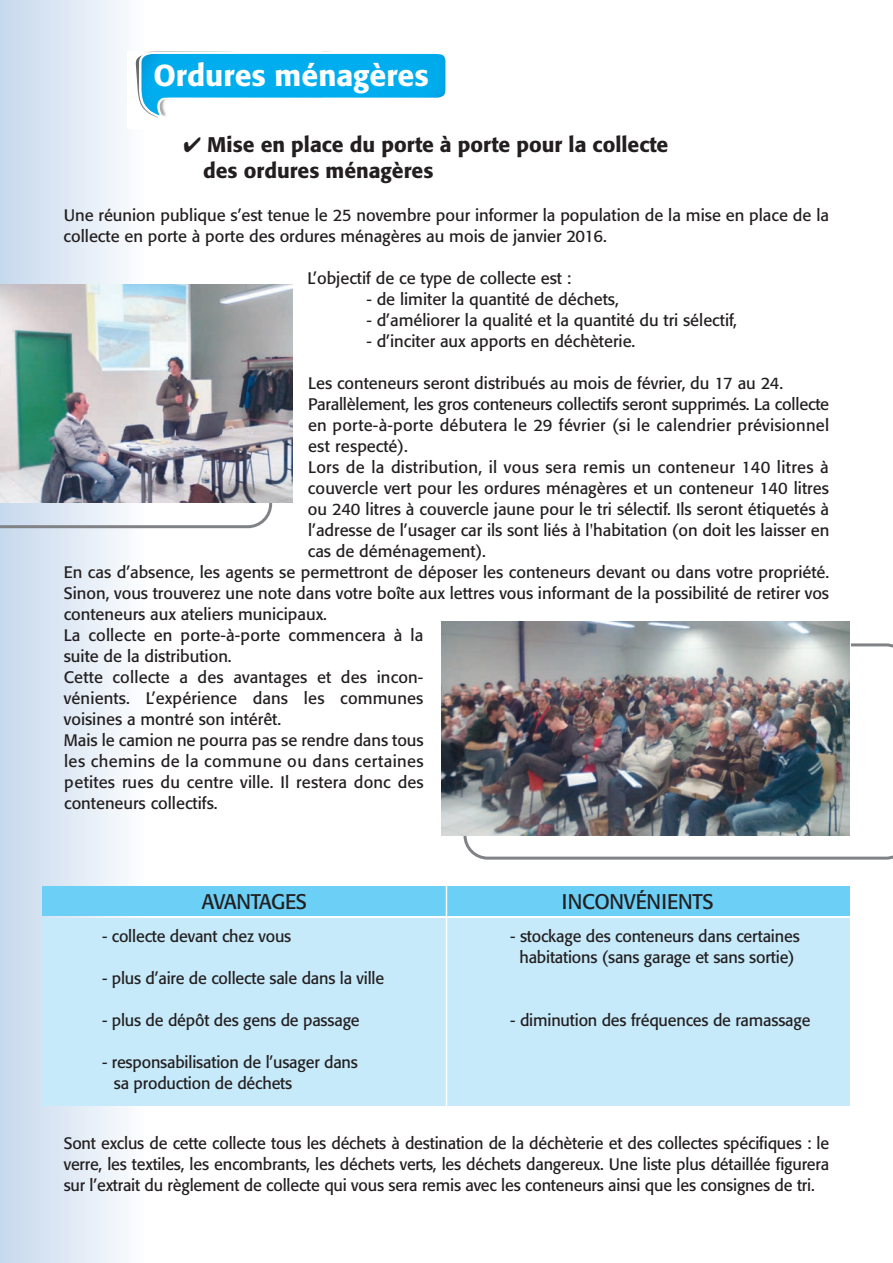
<style>
.page{position:relative;width:893px;height:1263px;background:#fff}
.page>*{position:absolute;margin:0;border:0;box-sizing:border-box;transform-origin:0 0}
.t1{font:500 30px "Formata";color:#fff}
.t2{font:500 21px/25.5px "Formata";color:#231f20}
.t3{font:21px "Formata";letter-spacing:-.01em;color:#231f20}
.t4{font:16.5px/21px "Formata";color:#231f20}
.t5{font:16.5px "Formata";letter-spacing:.02em;color:#231f20}
.t6{font:16.5px "Formata";letter-spacing:.025em;color:#231f20}
</style>
<div class="page">
<div style="left:0;top:0;width:145px;height:1263px;background:linear-gradient(to right,#c5d8ed,#fcfdfe)"></div>
<img style="left:128px;top:51px;width:105px;height:5px">
<img style="left:128px;top:56px;width:17px;height:73px">
<img style="left:136px;top:53px;width:22px;height:65px">
<svg style="left:139px;top:52px;width:307px;height:65px"></svg>
<svg style="left:0;top:502px;width:272px;height:26px"></svg>
<img style="left:0;top:284px;width:293px;height:218px">
<svg style="left:463px;top:643px;width:430px;height:217px"></svg>
<img style="left:441px;top:622px;width:409px;height:214px">
<div style="left:43px;top:886px;width:807px;height:30px;background:#6bcff6"></div>
<div style="left:43px;top:918px;width:807px;height:187px;background:#c6eafa"></div>
<hr style="left:446px;top:884px;width:1px;height:224px;background:#fff">
<h1 class="t1" style="left:153px;top:63px;width:277px">Ordures ménagères</h1>
<p class="t2" style="left:203px;top:134px;width:467px;text-indent:-20px">✔ Mise en place du porte à porte pour la collecte des ordures ménagères</p>
<p class="t4" style="left:64px;top:206px;width:767px">Une réunion publique s’est tenue le 25 novembre pour informer la population de la mise en place de la collecte en porte à porte des ordures ménagères au mois de janvier 2016.</p>
<p class="t4" style="left:307px;top:269px;width:265px">L’objectif de ce type de collecte est :</p>
<p class="t4" style="left:366px;top:290px;width:254px">- de limiter la quantité de déchets,</p>
<p class="t4" style="left:366px;top:311px;width:372px">- d’améliorer la qualité et la quantité du tri sélectif,</p>
<p class="t4" style="left:366px;top:332px;width:270px">- d’inciter aux apports en déchèterie.</p>
<p class="t4" style="left:308px;top:374px;width:477px">Les conteneurs seront distribués au mois de février, du 17 au 24.</p>
<p class="t4" style="left:308px;top:395px;width:523px">Parallèlement, les gros conteneurs collectifs seront supprimés. La collecte</p>
<p class="t4" style="left:308px;top:416px;width:522px">en porte-à-porte débutera le 29 février (si le calendrier prévisionnel</p>
<p class="t4" style="left:308px;top:437px;width:101px">est respecté).</p>
<p class="t5" style="left:308px;top:461px;width:522px">Lors de la distribution, il vous sera remis un conteneur 140 litres à</p>
<p class="t4" style="left:308px;top:479px;width:523px">couvercle vert pour les ordures ménagères et un conteneur 140 litres</p>
<p class="t4" style="left:308px;top:500px;width:523px">ou 240 litres à couvercle jaune pour le tri sélectif. Ils seront étiquetés à</p>
<p class="t4" style="left:308px;top:521px;width:523px">l’adresse de l’usager car ils sont liés à l'habitation (on doit les laisser en</p>
<p class="t4" style="left:308px;top:542px;width:180px">cas de déménagement).</p>
<p class="t4" style="left:64px;top:563px;width:767px">En cas d’absence, les agents se permettront de déposer les conteneurs devant ou dans votre propriété.</p>
<p class="t4" style="left:64px;top:584px;width:767px">Sinon, vous trouverez une note dans votre boîte aux lettres vous informant de la possibilité de retirer vos</p>
<p class="t4" style="left:64px;top:605px;width:265px">conteneurs aux ateliers municipaux.</p>
<p class="t4" style="left:64px;top:626px;width:361px">La collecte en porte-à-porte commencera à la</p>
<p class="t4" style="left:64px;top:647px;width:169px">suite de la distribution.</p>
<p class="t4" style="left:64px;top:668px;width:361px">Cette collecte a des avantages et des incon-</p>
<p class="t4" style="left:64px;top:689px;width:361px">vénients. L’expérience dans les communes</p>
<p class="t4" style="left:64px;top:710px;width:219px">voisines a montré son intérêt.</p>
<p class="t4" style="left:64px;top:731px;width:361px">Mais le camion ne pourra pas se rendre dans tous</p>
<p class="t6" style="left:64px;top:755px;width:361px">les chemins de la commune ou dans certaines</p>
<p class="t4" style="left:64px;top:773px;width:361px">petites rues du centre ville. Il restera donc des</p>
<p class="t4" style="left:64px;top:794px;width:155px">conteneurs collectifs.</p>
<p class="t3" style="left:202px;top:893px;width:107px">AVANTAGES</p>
<p class="t3" style="left:562px;top:893px;width:153px">INCONVÉNIENTS</p>
<p class="t4" style="left:102px;top:927px;width:191px">- collecte devant chez vous</p>
<p class="t4" style="left:510px;top:927px;width:291px;text-align:center">- stockage des conteneurs dans certaines habitations (sans garage et sans sortie)</p>
<p class="t4" style="left:102px;top:969px;width:284px">- plus d’aire de collecte sale dans la ville</p>
<p class="t4" style="left:102px;top:1011px;width:259px">- plus de dépôt des gens de passage</p>
<p class="t4" style="left:510px;top:1011px;width:302px">- diminution des fréquences de ramassage</p>
<p class="t4" style="left:114px;top:1053px;width:245px;text-indent:-12px">- responsabilisation de l’usager dans sa production de déchets</p>
<p class="t4" style="left:64px;top:1134px;width:767px;text-align:justify">Sont exclus de cette collecte tous les déchets à destination de la déchèterie et des collectes spécifiques : le verre, les textiles, les encombrants, les déchets verts, les déchets dangereux. Une liste plus détaillée figurera sur l’extrait du règlement de collecte qui vous sera remis avec les conteneurs ainsi que les consignes de tri.</p>
</div>
